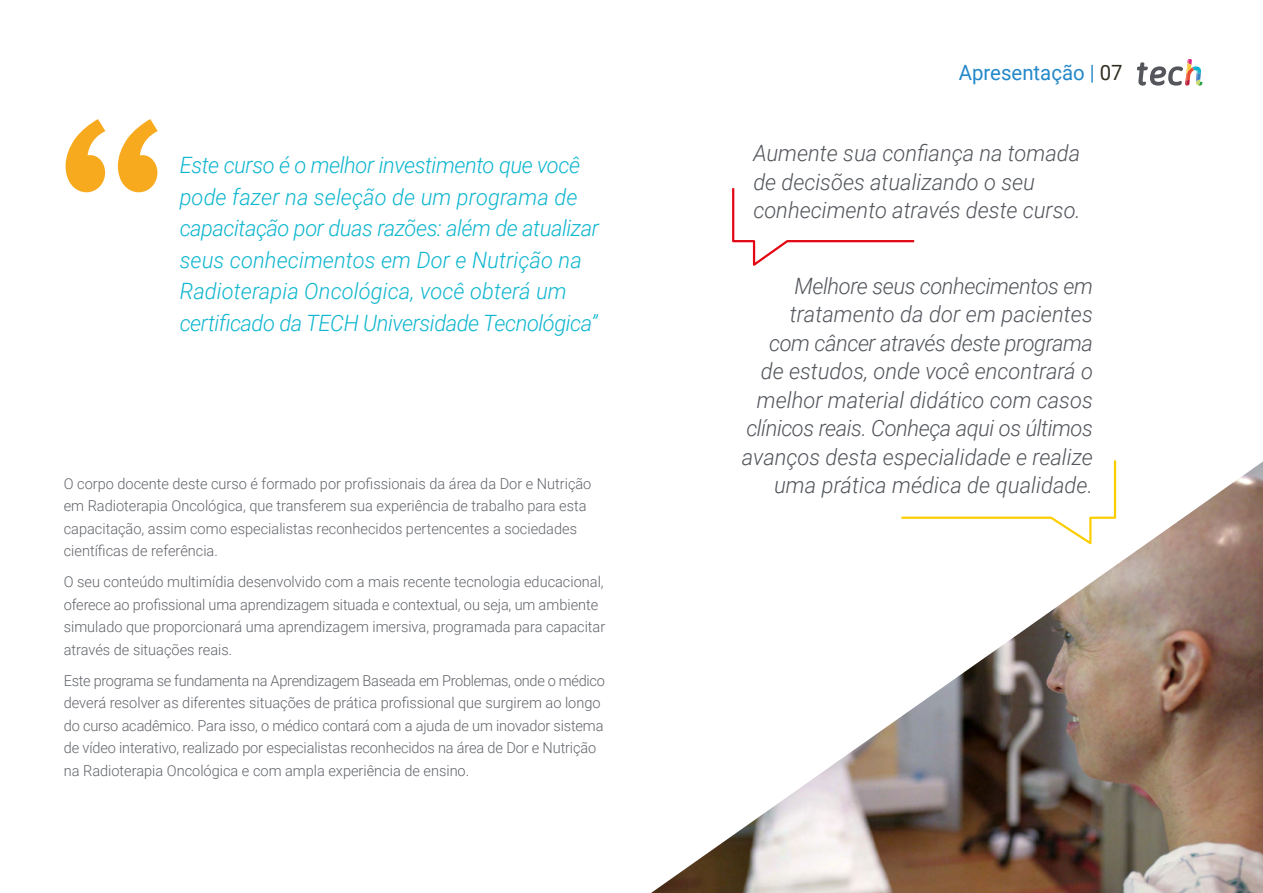
<style>
.page{position:relative;width:1263px;height:893px;background:#fff}
.page>*{position:absolute;margin:0;border:0;box-sizing:border-box;transform-origin:0 0}
.t1{font:italic 300 22.5px/28.5px "Roboto";color:#52555b;text-align:right}
.t2{font:italic 300 22.5px/31.5px "Roboto";letter-spacing:-.02em;color:#0fb6cf}
.t3{font:21px "Roboto";color:#2488c9}
.t4{font:300 15px/22.5px "Roboto";color:#61646a}
.s1{color:#312e20}
</style>
<div class="page">
<svg style="left:66px;top:119px;width:92px;height:73px"></svg>
<img style="left:651px;top:461px;width:612px;height:432px">
<svg style="left:732px;top:188px;width:183px;height:78px"></svg>
<svg style="left:1137px;top:59px;width:65px;height:27px"></svg>
<p class="t2" style="left:180px;top:149px;width:421px">Este curso é o melhor investimento que você pode fazer na seleção de um programa de capacitação por duas razões: além de atualizar seus conhecimentos em Dor e Nutrição na Radioterapia Oncológica, você obterá um certificado da TECH Universidade Tecnológica”</p>
<p class="t4" style="left:64px;top:471px;width:529px">O corpo docente deste curso é formado por profissionais da área da Dor e Nutrição em Radioterapia Oncológica, que transferem sua experiência de trabalho para esta capacitação, assim como especialistas reconhecidos pertencentes a sociedades científicas de referência.</p>
<p class="t4" style="left:64px;top:570px;width:543px">O seu conteúdo multimídia desenvolvido com a mais recente tecnologia educacional, oferece ao profissional uma aprendizagem situada e contextual, ou seja, um ambiente simulado que proporcionará uma aprendizagem imersiva, programada para capacitar através de situações reais.</p>
<p class="t4" style="left:64px;top:668px;width:543px">Este programa se fundamenta na Aprendizagem Baseada em Problemas, onde o médico deverá resolver as diferentes situações de prática profissional que surgirem ao longo do curso acadêmico. Para isso, o médico contará com a ajuda de um inovador sistema de vídeo interativo, realizado por especialistas reconhecidos na área de Dor e Nutrição na Radioterapia Oncológica e com ampla experiência de ensino.</p>
<h2 class="t3" style="left:959px;top:57px;width:165px">Apresentação | <span class="s1">07</span></h2>
<h1 class="t1" style="left:753px;top:138px;width:329px;text-align:left">Aumente sua confiança na tomada de decisões atualizando o seu conhecimento através deste curso.</h1>
<p class="t1" style="left:742px;top:271px;width:352px">Melhore seus conhecimentos em tratamento da dor em pacientes<br>com câncer através deste programa de estudos, onde você encontrará o melhor material didático com casos clínicos reais. Conheça aqui os últimos avanços desta especialidade e realize uma prática médica de qualidade.</p>
</div>
